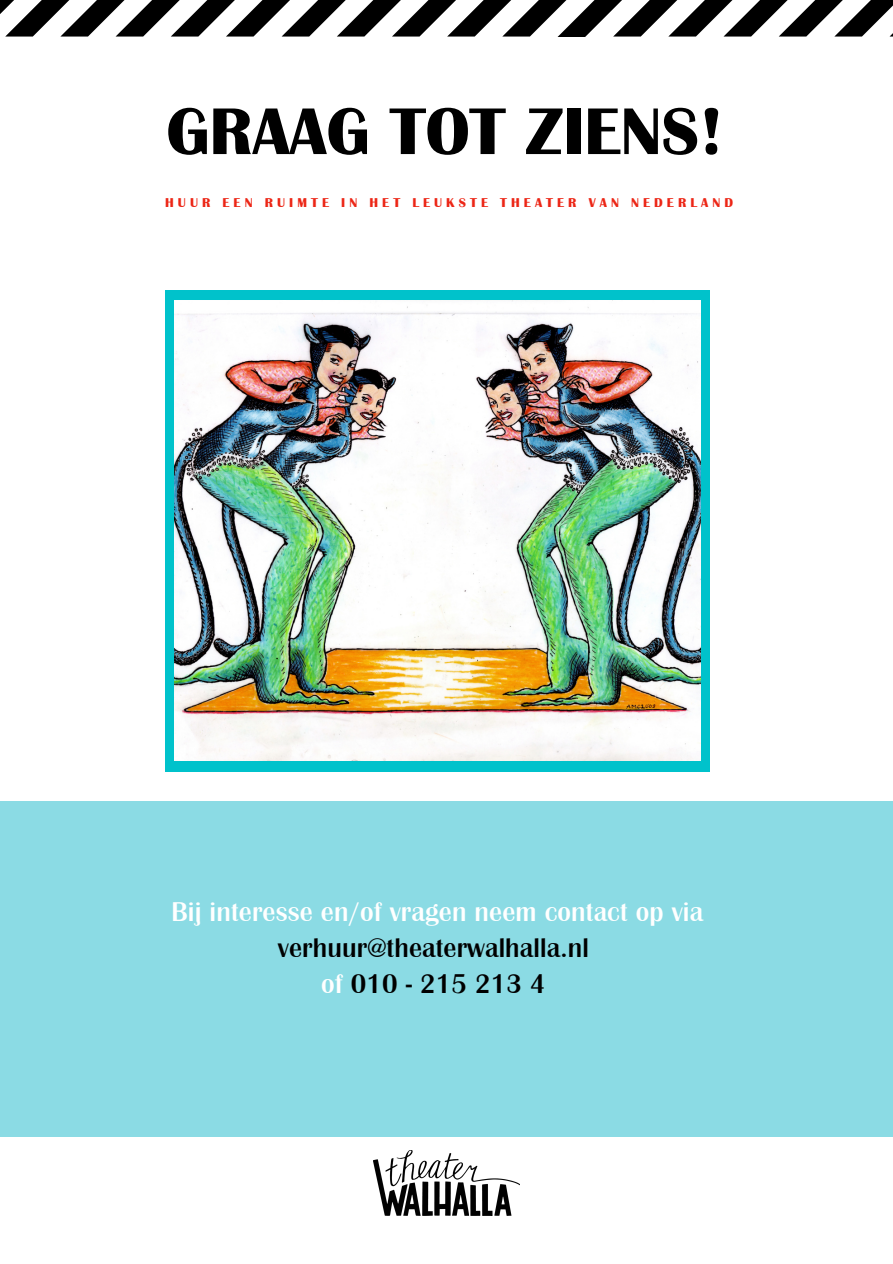
<style>
.page{position:relative;width:893px;height:1264px;background:#fff}
.page>*{position:absolute;margin:0;border:0;box-sizing:border-box;transform-origin:0 0}
.t1{font:700 68.25px "Britannic";color:#000}
.t2{font:28.05px "Britannic Medium BOLD";letter-spacing:.005em;color:#fff}
.t3{font:28.05px/36px "Britannic Medium BOLD";letter-spacing:.005em;color:#000;text-align:center}
.t4{font:700 13.2px "Britannic";letter-spacing:.31em;color:#ec2616}
.s1{color:#fff}
</style>
<div class="page">
<svg style="left:0;top:0;width:892px;height:37px"></svg>
<div style="left:165px;top:290px;width:544px;height:481px;background:#00c2cb"></div>
<img style="left:174px;top:300px;width:526px;height:460px">
<div style="left:0;top:801px;width:892px;height:335px;background:#8bdbe4"></div>
<img style="left:373px;top:1150px;width:146px;height:65px">
<h1 class="t1" style="left:166px;top:97px;width:559px">GRAAG TOT ZIENS!</h1>
<p class="t4" style="left:165px;top:196px;width:569px">HUUR EEN RUIMTE IN HET LEUKSTE THEATER VAN NEDERLAND</p>
<h2 class="t2" style="left:171px;top:902px;width:533px">Bij interesse en/of vragen neem contact op via</h2>
<h2 class="t3" style="left:278px;top:932px;width:312px">verhuur@theaterwalhalla.nl <span class="s1">of</span> 010 - 215 213 4</h2>
</div>
